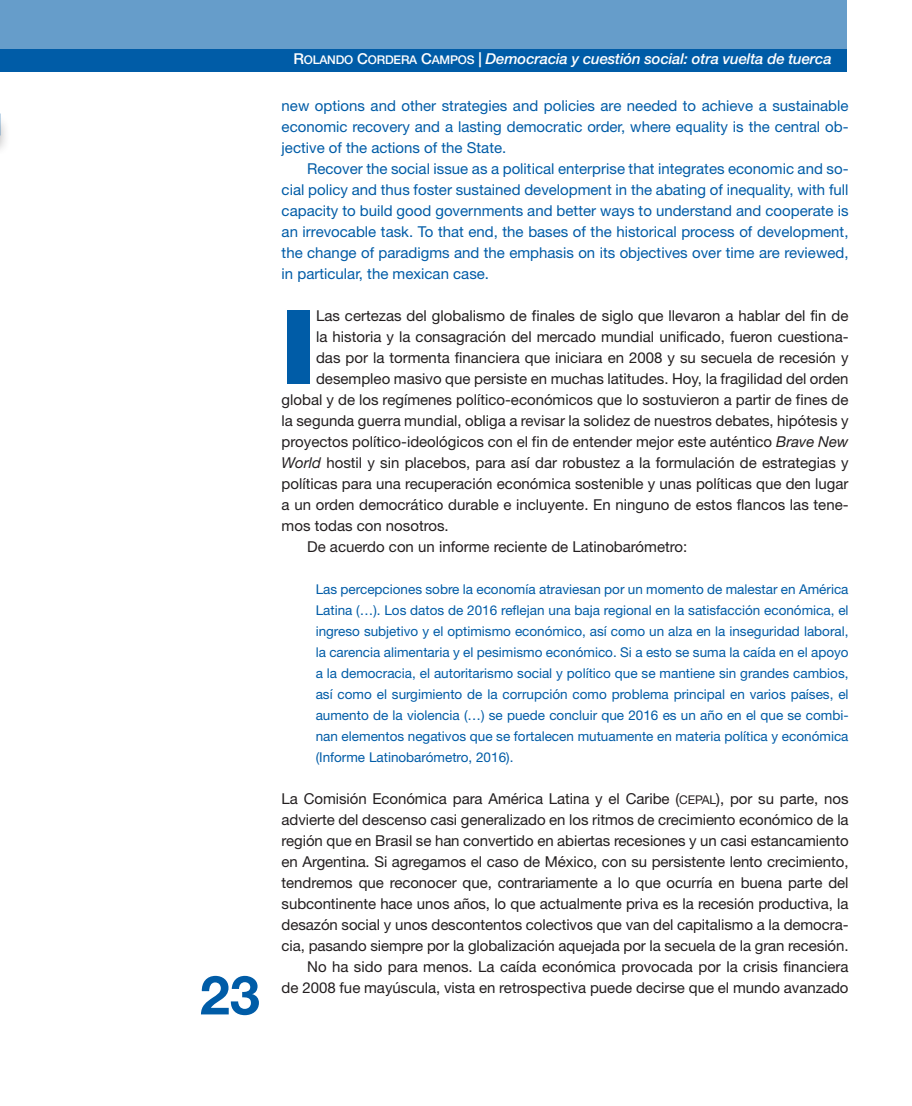
<style>
.page{position:relative;width:912px;height:1106px;background:#fff}
.page>*{position:absolute;margin:0;border:0;box-sizing:border-box;transform-origin:0 0}
.Inicio_texto{font:900 103.2px "Helvetica Neue LT Std";color:#005ca7}
.t1{font:700 54px "Helvetica Neue LT Std";color:#005ca7}
.Inicio_texto-2{font:15px/21px "Helvetica Neue LT Std";color:#231f20;text-align:justify}
.cuerpo_texto{font:15px/21px "Helvetica Neue LT Std";color:#005ca7;text-align:justify}
.cuerpo_texto-2{font:15px/21px "Helvetica Neue LT Std";color:#231f20;text-align:right}
.t2{font:italic 500 15px "Helvetica Neue LT Std";letter-spacing:-.01em;color:#fff}
.bando{font:13.5px/21px "Helvetica Neue LT Std";color:#005ca7;text-align:justify}
.s1{font-family:"Helvetica Neue LT Std Md SC800";font-weight:400;font-style:normal}
.s2{font-family:"Helvetica Neue LT Std Md SC800";font-weight:400;font-style:normal;font-size:12px}
.s3{font-style:italic}
.s4{font-family:"Helvetica Neue LT Std Roman SC800";font-size:12px}
</style>
<div class="page">
<div style="left:0;top:0;width:846px;height:49px;background:#669dca"></div>
<div style="left:0;top:49px;width:846px;height:22px;background:#005ca7"></div>
<div style="left:0;top:114px;width:10px;height:42px;background:#231f20;opacity:.3"></div>
<p class="t1" style="left:200px;top:961px;width:62px">23</p>
<p class="t2" style="left:293px;top:49px;width:539px"><span class="s1">R</span><span class="s2">OLANDO</span> <span class="s1">C</span><span class="s2">ORDERA</span> <span class="s1">C</span><span class="s2">AMPOS</span> | Democracia y cuestión social: otra vuelta de tuerca</p>
<p class="cuerpo_texto" style="left:281px;top:95px;width:568px">new options and other strategies and policies are needed to achieve a sustainable economic recovery and a lasting democratic order, where equality is the central ob&shy;jective of the actions of the State.</p>
<p class="cuerpo_texto" style="left:281px;top:158px;width:568px;text-indent:26px">Recover the social issue as a political enterprise that integrates economic and so&shy;cial policy and thus foster sustained development in the abating of inequality, with full capacity to build good governments and better ways to understand and cooperate is an irrevocable task. To that end, the bases of the historical process of development, the change of paradigms and the emphasis on its objectives over time are reviewed, in particular, the mexican case.</p>
<p class="Inicio_texto" style="left:281px;top:286px;width:36px">I</p>
<p class="Inicio_texto-2" style="left:316px;top:305px;width:534px">Las certezas del globalismo de finales de siglo que llevaron a hablar del fin de</p>
<p class="Inicio_texto-2" style="left:316px;top:326px;width:534px">la historia y la consagración del mercado mundial unificado, fueron cuestiona-</p>
<p class="Inicio_texto-2" style="left:316px;top:347px;width:533px">das por la tormenta financiera que iniciara en 2008 y su secuela de recesión y</p>
<p class="Inicio_texto-2" style="left:316px;top:368px;width:534px">desempleo masivo que persiste en muchas latitudes. Hoy, la fragilidad del orden</p>
<p class="Inicio_texto-2" style="left:281px;top:389px;width:568px">global y de los regímenes político-económicos que lo sostuvieron a partir de fines de</p>
<p class="Inicio_texto-2" style="left:281px;top:410px;width:568px">la segunda guerra mundial, obliga a revisar la solidez de nuestros debates, hipótesis y</p>
<p class="Inicio_texto-2" style="left:281px;top:431px;width:568px">proyectos político-ideológicos con el fin de entender mejor este auténtico <span class="s3">Brave New</span></p>
<p class="Inicio_texto-2" style="left:281px;top:452px;width:568px"><span class="s3">World</span> hostil y sin placebos, para así dar robustez a la formulación de estrategias y</p>
<p class="Inicio_texto-2" style="left:281px;top:473px;width:568px">políticas para una recuperación económica sostenible y unas políticas que den lugar</p>
<p class="Inicio_texto-2" style="left:281px;top:494px;width:568px">a un orden democrático durable e incluyente. En ninguno de estos flancos las tene-</p>
<p class="Inicio_texto-2" style="left:281px;top:515px;width:168px">mos todas con nosotros.</p>
<p class="cuerpo_texto-2" style="left:307px;top:536px;width:381px">De acuerdo con un informe reciente de Latinobarómetro:</p>
<p class="bando" style="left:315px;top:579px;width:534px">Las percepciones sobre la economía atraviesan por un momento de malestar en América Latina (…). Los datos de 2016 reflejan una baja regional en la satisfacción económica, el ingreso subjetivo y el optimismo económico, así como un alza en la inseguridad laboral, la carencia alimentaria y el pesimismo económico. Si a esto se suma la caída en el apoyo a la democracia, el autoritarismo social y político que se mantiene sin grandes cambios, así como el surgimiento de la corrupción como problema principal en varios países, el aumento de la violencia (…) se puede concluir que 2016 es un año en el que se combi&shy;nan elementos negativos que se fortalecen mutuamente en materia política y económica (Informe Latinobarómetro, 2016).</p>
<p class="Inicio_texto-2" style="left:281px;top:788px;width:568px">La Comisión Económica para América Latina y el Caribe (<span class="s4">CEPAL</span>), por su parte, nos advierte del descenso casi generalizado en los ritmos de crecimiento económico de la región que en Brasil se han convertido en abiertas recesiones y un casi estancamiento en Argentina. Si agregamos el caso de México, con su persistente lento crecimiento, tendremos que reconocer que, contrariamente a lo que ocurría en buena parte del subcontinente hace unos años, lo que actualmente priva es la recesión productiva, la desazón social y unos descontentos colectivos que van del capitalismo a la democra&shy;cia, pasando siempre por la globalización aquejada por la secuela de la gran recesión.</p>
<p class="cuerpo_texto-2" style="left:281px;top:956px;width:568px">No ha sido para menos. La caída económica provocada por la crisis financiera<br>de 2008 fue mayúscula, vista en retrospectiva puede decirse que el mundo avanzado</p>
</div>
